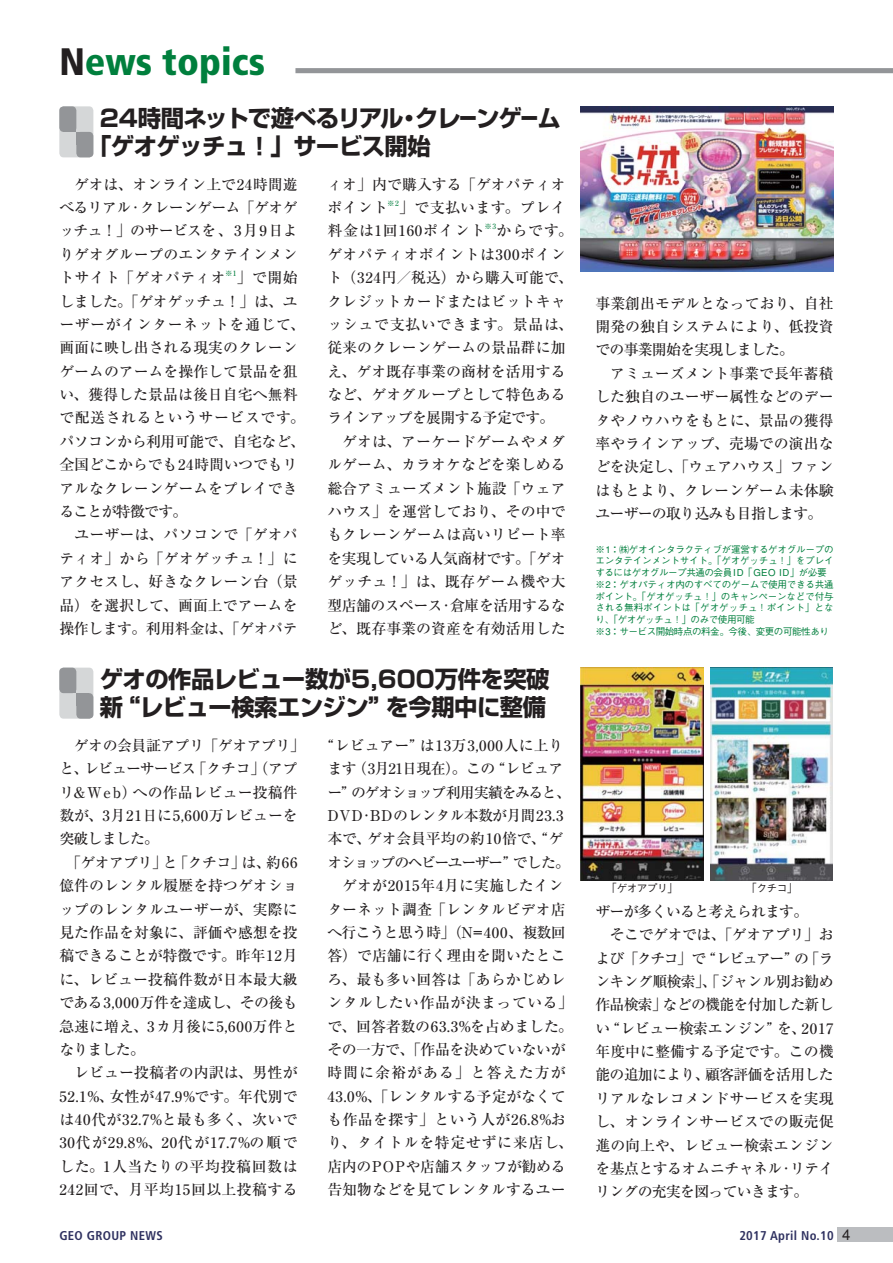
<style>
.page{position:relative;width:893px;height:1263px;background:#fff}
.page>*{position:absolute;margin:0;border:0;box-sizing:border-box;transform-origin:0 0}
.t1{font:900 condensed 38.25px "Frutiger";color:#007f3d}
.t2{font:23.4px/27.6px "Shin Go Bold 83 pv RKSJ H";letter-spacing:-.025em;color:#231f20}
.t3{font:14.85px/23.4px "Ryumin Medium 83 pv RKSJ H";color:#231f20}
.t4{font:14.85px/23.4px "Ryumin Medium 83 pv RKSJ H";letter-spacing:-.035em;color:#231f20}
.t5{font:14.85px/23.4px "Ryumin Medium 83 pv RKSJ H";letter-spacing:.05em;color:#231f20}
.t6{font:14.85px "Ryumin Medium 83 pv RKSJ H";letter-spacing:.025em;color:#231f20}
.t7{font:14.85px "Ryumin Medium 83 pv RKSJ H";letter-spacing:-.04em;color:#231f20}
.t8{font:14.85px "Ryumin Medium 83 pv RKSJ H";letter-spacing:-.07em;color:#231f20}
.t9{font:14.85px "Ryumin Medium 83 pv RKSJ H";letter-spacing:-.03em;color:#231f20}
.t10{font:14.85px "Ryumin Medium 83 pv RKSJ H";letter-spacing:.04em;color:#231f20}
.t11{font:700 condensed 12.75px "Frutiger";letter-spacing:.025em;color:#2f3160}
.t12{font:500 10.65px "Gothic BBB";letter-spacing:-.05em;color:#231f20}
.t13{font:500 9.6px/11.7px "Gothic BBB";letter-spacing:-.03em;color:#007f3d}
.t14{font:7.5px "Ryumin Medium 83 pv RKSJ H";color:#007f3d}
.s1{color:#231f20}
.s2{font-family:"Gothic BBB";font-weight:500;font-stretch:normal;font-size:14.85px;color:#231f20}
</style>
<div class="page">
<div style="left:295px;top:68px;width:597px;height:5px;background:#939598"></div>
<div style="left:837px;top:1227px;width:55px;height:15px;background:#bbbdc0"></div>
<div style="left:59px;top:106px;width:34px;height:51px;background:#d5d7d8;border-radius:4px"></div>
<div style="left:59px;top:106px;width:17px;height:26px;background:#939598;border-radius:4px"></div>
<div style="left:76px;top:132px;width:17px;height:25px;background:#939598;border-radius:4px"></div>
<div style="left:64px;top:119px;width:12px;height:13px;background:#939598"></div>
<div style="left:76px;top:132px;width:13px;height:13px;background:#939598"></div>
<img style="left:580px;top:106px;width:253px;height:165px">
<div style="left:59px;top:668px;width:34px;height:51px;background:#d5d7d8;border-radius:4px"></div>
<div style="left:59px;top:668px;width:17px;height:25px;background:#939598;border-radius:4px"></div>
<div style="left:76px;top:693px;width:17px;height:26px;background:#939598;border-radius:4px"></div>
<div style="left:64px;top:680px;width:12px;height:13px;background:#939598"></div>
<div style="left:76px;top:693px;width:13px;height:13px;background:#939598"></div>
<img style="left:580px;top:668px;width:123px;height:212px">
<img style="left:710px;top:668px;width:122px;height:212px">
<h1 class="t1" style="left:59px;top:46px;width:207px"><span class="s1">N</span>ews topics</h1>
<h2 class="t2" style="left:88px;top:108px;width:474px;text-indent:12px">24時間ネットで遊べるリアル・クレーンゲーム「ゲオゲッチュ！」サービス開始</h2>
<p class="t3" style="left:327px;top:174px;width:240px">ィオ」内で購入する「ゲオパティオポイント</p>
<p class="t3" style="left:59px;top:174px;width:240px;text-align:justify">　ゲオは、オンライン上で24時間遊べるリアル・クレーンゲーム「ゲオゲッチュ！」のサービスを、3月9日よりゲオグループのエンタテインメントサイト「ゲオパティオ</p>
<p class="t5" style="left:327px;top:198px;width:240px;text-indent:72px">」で支払います。プレイ料金は1回160ポイント</p>
<p class="t14" style="left:387px;top:200px;width:13px">※2</p>
<p class="t14" style="left:484px;top:224px;width:13px">※3</p>
<p class="t3" style="left:327px;top:221px;width:247px;text-indent:169px">からです。ゲオパティオポイントは300ポイント（324円／税込）から購入可能で、クレジットカードまたはビットキャッシュで支払いできます。景品は、従来のクレーンゲームの景品群に加え、ゲオ既存事業の商材を活用するなど、ゲオグループとして特色あるラインアップを展開する予定です。<br>　ゲオは、アーケードゲームやメダルゲーム、カラオケなどを楽しめる総合アミューズメント施設「ウェアハウス」を運営しており、その中でもクレーンゲームは高いリピート率を実現している人気商材です。「ゲオゲッチュ！」は、既存ゲーム機や大型店舗のスペース・倉庫を活用するなど、既存事業の資産を有効活用した</p>
<p class="t3" style="left:59px;top:268px;width:247px;text-indent:177px">」で開始しました。「ゲオゲッチュ！」は、ユーザーがインターネットを通じて、画面に映し出される現実のクレーンゲームのアームを操作して景品を狙い、獲得した景品は後日自宅へ無料で配送されるというサービスです。パソコンから利用可能で、自宅など、全国どこからでも24時間いつでもリアルなクレーンゲームをプレイできることが特徴です。<br>　ユーザーは、パソコンで「ゲオパティオ」から「ゲオゲッチュ！」にアクセスし、好きなクレーン台（景品）を選択して、画面上でアームを操作します。利用料金は、「ゲオパテ</p>
<p class="t14" style="left:225px;top:271px;width:13px">※1</p>
<h2 class="t2" style="left:100px;top:669px;width:451px">ゲオの作品レビュー数が5,600万件を突破新“レビュー検索エンジン”を今期中に整備</h2>
<p class="t3" style="left:327px;top:736px;width:247px;text-indent:-7px">“レビュアー”は13万3,000人に上ります（3月21日現在）。この“レビュアー”のゲオショップ利用実績をみると、<br>DVD・BDのレンタル本数が月間23.3本で、ゲオ会員平均の約10倍で、“ゲオショップのヘビーユーザー”でした。　ゲオが2015年4月に実施したインターネット調査「レンタルビデオ店へ行こうと思う時」（N=400、複数回答）で店舗に行く理由を聞いたところ、最も多い回答は「あらかじめレンタルしたい作品が決まっている」で、回答者数の63.3%を占めました。その一方で、「作品を決めていないが時間に余裕がある」と答えた方が<br>43.0%、「レンタルする予定がなくても作品を探す」という人が26.8%おり、タイトルを特定せずに来店し、店内のPOPや店舗スタッフが勧める告知物などを見てレンタルするユー</p>
<p class="t9" style="left:59px;top:740px;width:247px">　ゲオの会員証アプリ「ゲオアプリ」</p>
<p class="t8" style="left:59px;top:763px;width:240px">と、レビューサービス「クチコ」（アプ</p>
<p class="t3" style="left:59px;top:782px;width:240px">リ&amp;Web）への作品レビュー投稿件</p>
<p class="t5" style="left:59px;top:806px;width:240px">数が、3月21日に5,600万レビューを</p>
<p class="t3" style="left:59px;top:829px;width:101px">突破しました。</p>
<p class="t4" style="left:66px;top:853px;width:233px">「ゲオアプリ」と「クチコ」は、約66</p>
<p class="t3" style="left:59px;top:876px;width:240px">億件のレンタル履歴を持つゲオショ</p>
<p class="t3" style="left:59px;top:899px;width:240px">ップのレンタルユーザーが、実際に</p>
<p class="t3" style="left:59px;top:923px;width:240px">見た作品を対象に、評価や感想を投</p>
<p class="t3" style="left:59px;top:946px;width:240px">稿できることが特徴です。昨年12月</p>
<p class="t3" style="left:59px;top:969px;width:240px">に、レビュー投稿件数が日本最大級</p>
<p class="t7" style="left:59px;top:997px;width:240px">である3,000万件を達成し、その後も</p>
<p class="t3" style="left:59px;top:1016px;width:240px">急速に増え、3カ月後に5,600万件と</p>
<p class="t3" style="left:59px;top:1040px;width:87px">なりました。</p>
<p class="t3" style="left:59px;top:1063px;width:240px">　レビュー投稿者の内訳は、男性が</p>
<p class="t3" style="left:59px;top:1086px;width:240px">52.1%、女性が47.9%です。年代別で</p>
<p class="t6" style="left:59px;top:1114px;width:240px">は40代が32.7%と最も多く、次いで</p>
<p class="t5" style="left:59px;top:1133px;width:240px">30代が29.8%、20代が17.7%の順で</p>
<p class="t10" style="left:59px;top:1161px;width:240px">した。1人当たりの平均投稿回数は</p>
<p class="t6" style="left:59px;top:1184px;width:240px">242回で、月平均15回以上投稿する</p>
<p class="t3" style="left:595px;top:293px;width:240px">事業創出モデルとなっており、自社開発の独自システムにより、低投資での事業開始を実現しました。<br>　アミューズメント事業で長年蓄積した独自のユーザー属性などのデータやノウハウをもとに、景品の獲得率やラインアップ、売場での演出などを決定し、「ウェアハウス」ファンはもとより、クレーンゲーム未体験ユーザーの取り込みも目指します。</p>
<p class="t13" style="left:595px;top:545px;width:240px">※1：㈱ゲオインタラクティブが運営するゲオグループのエンタテインメントサイト。「ゲオゲッチュ！」をプレイするにはゲオグループ共通の会員ID「GEO ID」が必要※2：ゲオパティオ内のすべてのゲームで使用できる共通ポイント。「ゲオゲッチュ！」のキャンペーンなどで付与される無料ポイントは「ゲオゲッチュ！ポイント」となり、「ゲオゲッチュ！」のみで使用可能<br>※3：サービス開始時点の料金。今後、変更の可能性あり</p>
<p class="t12" style="left:606px;top:884px;width:73px">「ゲオアプリ」</p>
<p class="t12" style="left:746px;top:884px;width:53px">「クチコ」</p>
<p class="t4" style="left:595px;top:901px;width:240px">ザーが多くいると考えられます。<br>　そこでゲオでは、「ゲオアプリ」および「クチコ」で“レビュアー”の「ランキング順検索」、「ジャンル別お勧め作品検索」などの機能を付加した新しい“レビュー検索エンジン”を、2017年度中に整備する予定です。この機能の追加により、顧客評価を活用したリアルなレコメンドサービスを実現し、オンラインサービスでの販売促進の向上や、レビュー検索エンジンを基点とするオムニチャネル・リテイリングの充実を図っていきます。</p>
<p class="t11" style="left:59px;top:1230px;width:105px">GEO GROUP NEWS</p>
<p class="t11" style="left:739px;top:1230px;width:113px">2017 April No.10 <span class="s2">4</span></p>
</div>
